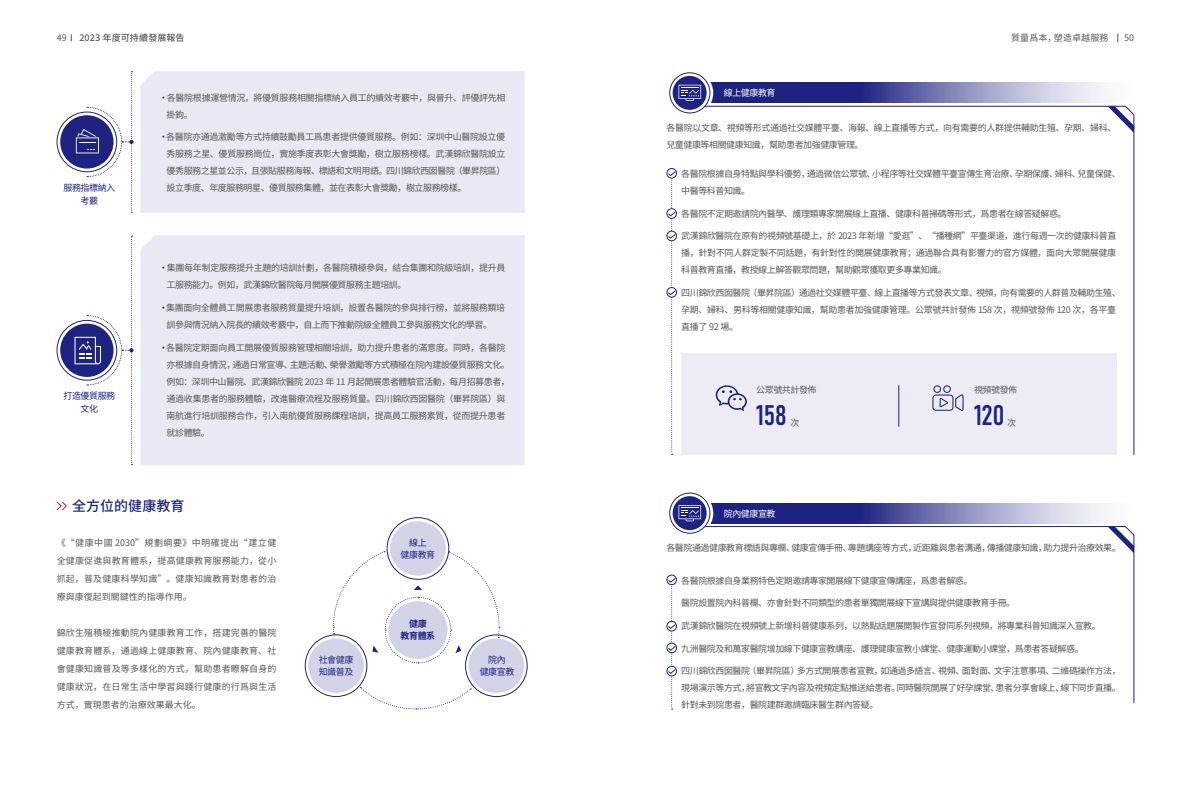
<style>
.page{position:relative;width:1191px;height:808px;background:#fff}
.page>*{position:absolute;margin:0;border:0;box-sizing:border-box;transform-origin:0 0}
.t1{font:28px "Bahnschrift";color:#1e2381}
.t2{font:500 14px "Source Han Sans CN";color:#1e2381}
.t3{font:9px/17px "Source Han Sans CN";letter-spacing:-.05em;color:#595757}
.t4{font:9px/12px "Source Han Sans CN";letter-spacing:-.05em;color:#1e2381;text-align:center}
.t5{font:500 9px "Source Han Sans CN";letter-spacing:.01em;color:#595757}
.t6{font:9px "Source Han Sans CN";letter-spacing:-.05em;color:#fff}
.t7{font:9px "Source Han Sans CN";letter-spacing:.015em;color:#595757}
.t8{font:700 9px/12px "Source Han Sans CN";letter-spacing:-.05em;color:#1e2381;text-align:center}
.s1{font-weight:800;color:#1e2381}
</style>
<div class="page">
<svg style="left:56px;top:501px;width:11px;height:10px"></svg>
<div style="left:140px;top:71px;width:385px;height:142px;background:#e8e9f2"></div>
<div style="left:140px;top:235px;width:385px;height:230px;background:#e8e9f2"></div>
<div style="left:60px;top:115px;width:54px;height:54px;background:#1e2381;border-radius:50%"></div>
<div style="left:60px;top:324px;width:54px;height:53px;background:#1e2381;border-radius:50%"></div>
<div style="left:308px;top:638px;width:56px;height:55px;background:#d2d3e6;border-radius:50%"></div>
<div style="left:468px;top:638px;width:56px;height:55px;background:#d2d3e6;border-radius:50%"></div>
<div style="left:305px;top:634px;width:62px;height:63px;border:1px solid #1e2381;border-radius:50%"></div>
<div style="left:465px;top:634px;width:62px;height:63px;border:1px solid #1e2381;border-radius:50%"></div>
<svg style="left:360px;top:687px;width:111px;height:23px"></svg>
<svg style="left:332px;top:551px;width:168px;height:113px"></svg>
<div style="left:390px;top:521px;width:56px;height:55px;background:#d2d3e6;border-radius:50%"></div>
<div style="left:387px;top:517px;width:62px;height:63px;border:1px solid #1e2381;border-radius:50%"></div>
<svg style="left:76px;top:71px;width:58px;height:142px"></svg>
<svg style="left:74px;top:236px;width:60px;height:229px"></svg>
<svg style="left:711px;top:83px;width:392px;height:20px;background:#696dab"></svg>
<svg style="left:711px;top:503px;width:392px;height:20px;background:#696dab"></svg>
<svg style="left:666px;top:69px;width:47px;height:47px"></svg>
<svg style="left:666px;top:490px;width:47px;height:47px"></svg>
<svg style="left:700px;top:105px;width:434px;height:350px"></svg>
<svg style="left:700px;top:526px;width:434px;height:178px"></svg>
<svg style="left:669px;top:73px;width:41px;height:40px"></svg>
<div style="left:669px;top:72px;width:41px;height:41px;border:1px solid #1e2381;border-radius:50%"></div>
<svg style="left:669px;top:493px;width:41px;height:40px"></svg>
<div style="left:669px;top:493px;width:41px;height:41px;border:1px solid #1e2381;border-radius:50%"></div>
<div style="left:672px;top:76px;width:34px;height:34px;background:#1e2381;border-radius:50%"></div>
<div style="left:672px;top:496px;width:34px;height:34px;background:#1e2381;border-radius:50%"></div>
<svg style="left:678px;top:85px;width:23px;height:16px"></svg>
<svg style="left:678px;top:505px;width:23px;height:16px"></svg>
<div style="left:666px;top:168px;width:11px;height:11px;border:1px solid #1e2381;border-radius:50%"></div>
<div style="left:666px;top:574px;width:11px;height:11px;border:1px solid #1e2381;border-radius:50%"></div>
<div style="left:666px;top:208px;width:11px;height:11px;border:1px solid #1e2381;border-radius:50%"></div>
<div style="left:666px;top:621px;width:11px;height:10px;border:1px solid #1e2381;border-radius:50%"></div>
<div style="left:666px;top:231px;width:11px;height:10px;border:1px solid #1e2381;border-radius:50%"></div>
<div style="left:666px;top:643px;width:11px;height:10px;border:1px solid #1e2381;border-radius:50%"></div>
<div style="left:666px;top:287px;width:11px;height:11px;border:1px solid #1e2381;border-radius:50%"></div>
<svg style="left:667px;top:170px;width:9px;height:285px"></svg>
<div style="left:666px;top:666px;width:11px;height:10px;border:1px solid #1e2381;border-radius:50%"></div>
<svg style="left:667px;top:577px;width:9px;height:132px"></svg>
<div style="left:681px;top:353px;width:435px;height:102px;background:#edecf5"></div>
<hr style="left:898px;top:385px;width:1px;height:42px;background:#1e2381">
<svg style="left:715px;top:385px;width:32px;height:26px"></svg>
<svg style="left:932px;top:385px;width:31px;height:26px"></svg>
<p class="t3" style="left:57px;top:30px;width:12px">49</p>
<p class="t5" style="left:79px;top:33px;width:107px">2023 年度可持續發展報告</p>
<p class="t7" style="left:1011px;top:33px;width:99px">質量爲本，塑造卓越服務</p>
<p class="t3" style="left:1124px;top:30px;width:12px">50</p>
<p class="t4" style="left:63px;top:182px;width:53px;line-height:13px">服務指標納入考覈</p>
<p class="t4" style="left:63px;top:390px;width:53px;line-height:13px">打造優質服務文化</p>
<p class="t3" style="left:167px;top:89px;width:340px;text-indent:-6px"><span class="s1">·</span>各醫院根據運營情況，將優質服務相關指標納入員工的績效考覈中，與晉升、評優評先相掛鉤。</p>
<p class="t3" style="left:167px;top:129px;width:340px;text-align:justify;text-indent:-6px"><span class="s1">·</span>各醫院亦通過激勵等方式持續鼓勵員工爲患者提供優質服務。例如：深圳中山醫院設立優秀服務之星、優質服務崗位，實施季度表彰大會獎勵，樹立服務榜樣。武漢錦欣醫院設立優秀服務之星並公示，且張貼服務海報、標語和文明用語。四川錦欣西囡醫院（畢昇院區）設立季度、年度服務明星、優質服務集體，並在表彰大會獎勵，樹立服務榜樣。</p>
<p class="t3" style="left:167px;top:260px;width:340px;text-indent:-6px"><span class="s1">·</span>集團每年制定服務提升主題的培訓計劃，各醫院積極參與，結合集團和院級培訓，提升員工服務能力。例如，武漢錦欣醫院每月開展優質服務主題培訓。</p>
<p class="t3" style="left:167px;top:299px;width:340px;text-indent:-6px"><span class="s1">·</span>集團面向全體員工開展患者服務質量提升培訓，設置各醫院的參與排行榜，並將服務類培訓參與情況納入院長的績效考覈中，自上而下推動院級全體員工參與服務文化的學習。</p>
<p class="t3" style="left:167px;top:339px;width:345px;text-indent:-6px"><span class="s1">·</span>各醫院定期面向員工開展優質服務管理相關培訓，助力提升患者的滿意度。同時，各醫院亦根據自身情況，通過日常宣導、主題活動、榮譽激勵等方式積極在院內建設優質服務文化。例如：深圳中山醫院、武漢錦欣醫院 2023 年 11 月起開展患者體驗官活動，每月招募患者，通過收集患者的服務體驗，改進醫療流程及服務質量。四川錦欣西囡醫院（畢昇院區）與南航進行培訓服務合作，引入南航優質服務課程培訓，提高員工服務素質，從而提升患者就診體驗。</p>
<h2 class="t2" style="left:72px;top:498px;width:114px">全方位的健康教育</h2>
<p class="t3" style="left:57px;top:534px;width:221px;line-height:18px;text-align:justify">《“健康中國 2030”規劃綱要》中明確提出“建立健全健康促進與教育體系，提高健康教育服務能力，從小抓起，普及健康科學知識”。健康知識教育對患者的治療與康復起到關鍵性的指導作用。</p>
<p class="t3" style="left:57px;top:624px;width:221px;line-height:18px;text-align:justify">錦欣生殖積極推動院內健康教育工作，搭建完善的醫院健康教育體系，通過線上健康教育、院內健康教育、社會健康知識普及等多樣化的方式，幫助患者瞭解自身的健康狀況，在日常生活中學習與踐行健康的行爲與生活方式，實現患者的治療效果最大化。</p>
<p class="t4" style="left:319px;top:654px;width:36px;text-align:left">社會健康知識普及</p>
<p class="t4" style="left:400px;top:537px;width:36px">線上<br>健康教育</p>
<p class="t8" style="left:400px;top:618px;width:36px">健康<br>教育體系</p>
<p class="t4" style="left:480px;top:654px;width:36px">院內<br>健康宣教</p>
<p class="t6" style="left:724px;top:88px;width:53px">線上健康教育</p>
<p class="t3" style="left:666px;top:119px;width:451px">各醫院以文章、視頻等形式通過社交媒體平臺、海報、線上直播等方式，向有需要的人群提供輔助生殖、孕期、婦科、兒童健康等相關健康知識，幫助患者加強健康管理。</p>
<p class="t3" style="left:681px;top:165px;width:441px">各醫院根據自身特點與學科優勢，通過微信公眾號、小程序等社交媒體平臺宣傳生育治療、孕期保護、婦科、兒童保健、中醫等科普知識。</p>
<p class="t3" style="left:681px;top:205px;width:387px">各醫院不定期邀請院內醫學、護理類專家開展線上直播、健康科普掃碼等形式，爲患者在線答疑解惑。</p>
<p class="t3" style="left:681px;top:228px;width:436px;text-align:justify">武漢錦欣醫院在原有的視頻號基礎上，於 2023 年新增“愛逛”、“播種網”平臺渠道，進行每週一次的健康科普直播，針對不同人群定製不同話題，有針對性的開展健康教育；通過聯合具有影響力的官方媒體，面向大眾開展健康科普教育直播，教授線上解答觀眾問題，幫助觀眾獲取更多專業知識。</p>
<p class="t3" style="left:681px;top:284px;width:441px">四川錦欣西囡醫院（畢昇院區）通過社交媒體平臺、線上直播等方式發表文章、視頻，向有需要的人群普及輔助生殖、孕期、婦科、男科等相關健康知識，幫助患者加強健康管理。公眾號共計發佈 158 次，視頻號發佈 120 次，各平臺直播了 92 場。</p>
<p class="t3" style="left:756px;top:382px;width:62px">公眾號共計發佈</p>
<p class="t3" style="left:974px;top:382px;width:45px">視頻號發佈</p>
<p class="t3" style="left:790px;top:414px;width:10px">次</p>
<p class="t3" style="left:1007px;top:414px;width:10px">次</p>
<h1 class="t1" style="left:756px;top:394px;width:32px">158</h1>
<h1 class="t1" style="left:974px;top:394px;width:32px">120</h1>
<p class="t6" style="left:724px;top:508px;width:53px">院內健康宣教</p>
<p class="t3" style="left:666px;top:539px;width:456px">各醫院通過健康教育標語與專欄、健康宣傳手冊、專題講座等方式，近距離與患者溝通，傳播健康知識，助力提升治療效果。</p>
<p class="t3" style="left:681px;top:572px;width:293px">各醫院根據自身業務特色定期邀請專家開展線下健康宣傳講座，爲患者解惑。</p>
<p class="t3" style="left:681px;top:595px;width:335px">醫院設置院內科普欄、亦會針對不同類型的患者單獨開展線下宣講與提供健康教育手冊。</p>
<p class="t3" style="left:681px;top:617px;width:421px">武漢錦欣醫院在視頻號上新增科普健康系列，以熱點話題展開製作宣發同系列視頻，將專業科普知識深入宣教。</p>
<p class="t3" style="left:681px;top:640px;width:404px">九洲醫院及和萬家醫院增加線下健康宣教講座、護理健康宣教小課堂、健康運動小課堂，爲患者答疑解惑。</p>
<p class="t3" style="left:681px;top:663px;width:441px;text-align:justify">四川錦欣西囡醫院（畢昇院區）多方式開展患者宣教，如通過多語言、視頻、面對面、文字注意事項、二維碼操作方法，現場演示等方式，將宣教文字內容及視頻定點推送給患者。同時醫院開展了好孕課堂、患者分享會線上、線下同步直播。針對未到院患者，醫院建群邀請臨床醫生群內答疑。</p>
</div>
